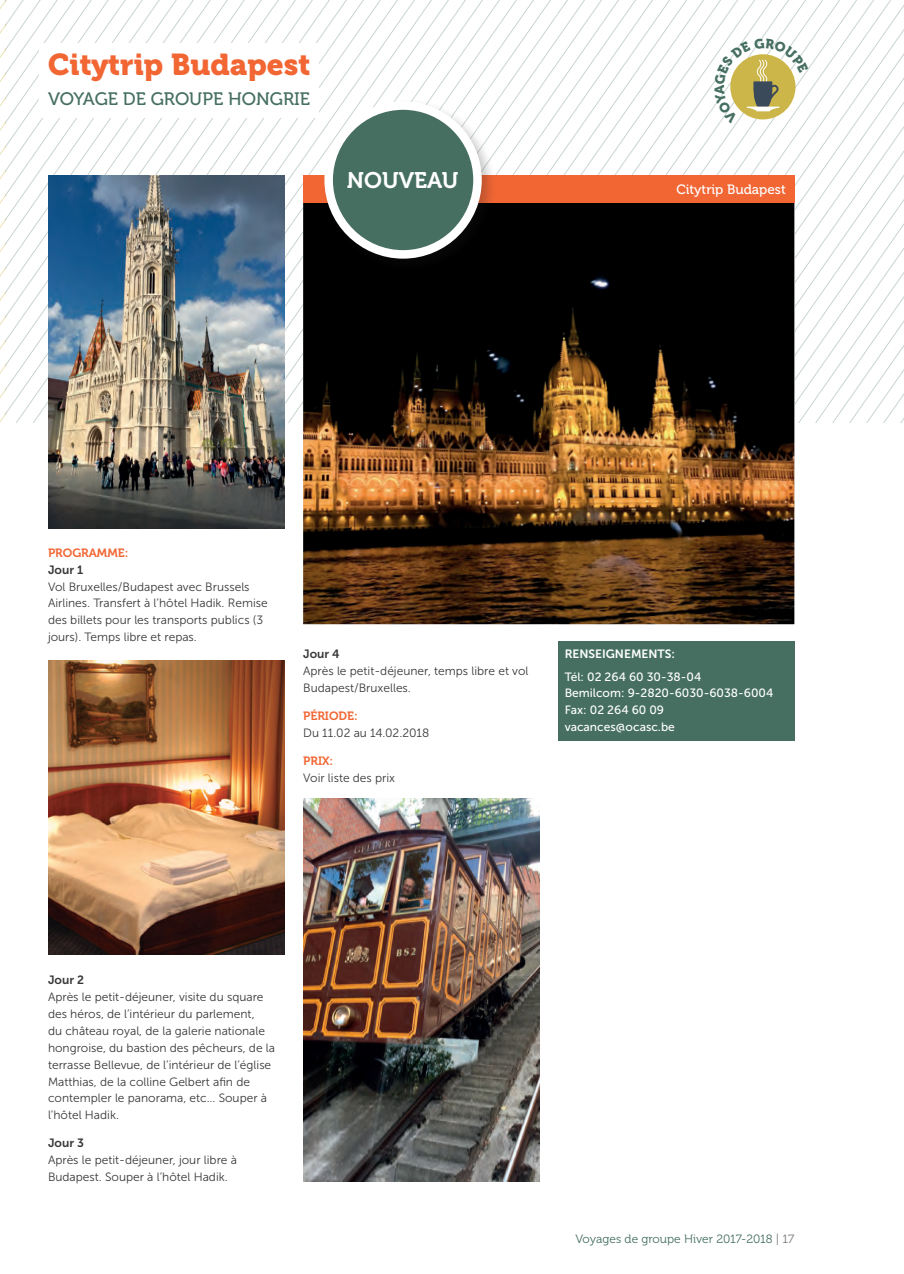
<style>
.page{position:relative;width:904px;height:1274px;background:#fff}
.page>*{position:absolute;margin:0;border:0;box-sizing:border-box;transform-origin:0 0}
.t1{font:30px "Museo 900";color:#f26634}
.t2{font:22.5px "Museo 700";color:#fff}
.t3{font:18px "Museo 500";color:#466f62}
.t4{font:13.5px "Museo 500";color:#fff}
.t5{font:12px/16.8px "Museo Sans 300";color:#383839}
.t6{font:12px/16.8px "Museo Sans 500";color:#fff}
.t7{font:12px "Museo 300";letter-spacing:-.005em;color:#466f62}
.t8{font:12px "Museo 700";color:#f26634}
.t9{font:12px "Museo Sans 700";color:#383839}
.t10{font:12px "Museo Sans 700";color:#fff}
.s1{color:#76787b}
</style>
<div class="page">
<svg style="left:6px;top:0;width:898px;height:422px"></svg>
<div style="left:558px;top:640px;width:236px;height:27px;background:#466f62"></div>
<div style="left:558px;top:663px;width:236px;height:27px;background:#466f62"></div>
<div style="left:558px;top:680px;width:236px;height:27px;background:#466f62"></div>
<div style="left:558px;top:697px;width:236px;height:27px;background:#466f62"></div>
<div style="left:558px;top:714px;width:236px;height:26px;background:#466f62"></div>
<img style="left:48px;top:176px;width:236px;height:352px">
<img style="left:303px;top:798px;width:236px;height:383px">
<img style="left:48px;top:661px;width:236px;height:293px">
<img style="left:303px;top:203px;width:491px;height:421px">
<div style="left:303px;top:176px;width:491px;height:27px;background:#f26634"></div>
<div style="left:40px;top:44px;width:279px;height:47px;background:#fff"></div>
<div style="left:40px;top:83px;width:279px;height:35px;background:#fff"></div>
<div style="left:321px;top:98px;width:176px;height:176px;background:#231f20;opacity:.25"></div>
<div style="left:329px;top:106px;width:148px;height:148px;background:#466f62;border-radius:50%"></div>
<div style="left:324px;top:101px;width:158px;height:158px;border:9px solid #fff;border-radius:50%"></div>
<svg style="left:0;top:0;width:6px;height:422px"></svg>
<svg style="left:897px;top:0;width:7px;height:6px"></svg>
<svg style="left:714px;top:38px;width:95px;height:86px"></svg>
<h1 class="t1" style="left:48px;top:47px;width:264px">Citytrip Budapest</h1>
<h3 class="t3" style="left:48px;top:89px;width:264px">VOYAGE DE GROUPE HONGRIE</h3>
<h2 class="t2" style="left:347px;top:168px;width:113px">NOUVEAU</h2>
<p class="t4" style="left:676px;top:182px;width:111px">Citytrip Budapest</p>
<p class="t8" style="left:48px;top:546px;width:82px">PROGRAMME:</p>
<p class="t9" style="left:48px;top:563px;width:37px">Jour 1</p>
<p class="t5" style="left:48px;top:578px;width:221px">Vol Bruxelles/Budapest avec Brussels Airlines. Transfert à l’hôtel Hadik. Remise des billets pour les transports publics (3 jours). Temps libre et repas.</p>
<p class="t9" style="left:303px;top:647px;width:38px">Jour 4</p>
<p class="t5" style="left:303px;top:662px;width:227px">Après le petit-déjeuner, temps libre et vol<br>Budapest/Bruxelles.</p>
<p class="t8" style="left:303px;top:709px;width:56px">PÉRIODE:</p>
<p class="t5" style="left:303px;top:724px;width:128px">Du 11.02 au 14.02.2018</p>
<p class="t8" style="left:303px;top:754px;width:31px">PRIX:</p>
<p class="t5" style="left:303px;top:769px;width:94px">Voir liste des prix</p>
<p class="t10" style="left:565px;top:647px;width:112px">RENSEIGNEMENTS:</p>
<p class="t6" style="left:565px;top:668px;width:210px">Tél: 02 264 60 30-38-04<br>Bemilcom: 9-2820-6030-6038-6004<br>Fax: 02 264 60 09 vacances@ocasc.be</p>
<p class="t9" style="left:48px;top:973px;width:37px">Jour 2</p>
<p class="t5" style="left:48px;top:989px;width:229px">Après le petit-déjeuner, visite du square des héros, de l’intérieur du parlement,<br>du château royal, de la galerie nationale hongroise, du bastion des pêcheurs, de la terrasse Bellevue, de l’intérieur de l’église Matthias, de la colline Gelbert afin de contempler le panorama, etc… Souper à l’hôtel Hadik.</p>
<p class="t9" style="left:48px;top:1137px;width:37px">Jour 3</p>
<p class="t5" style="left:48px;top:1152px;width:190px">Après le petit-déjeuner, jour libre à<br>Budapest. Souper à l’hôtel Hadik.</p>
<p class="t7" style="left:575px;top:1233px;width:220px">Voyages de groupe Hiver 2017-2018 <span class="s1">| 17</span></p>
</div>
